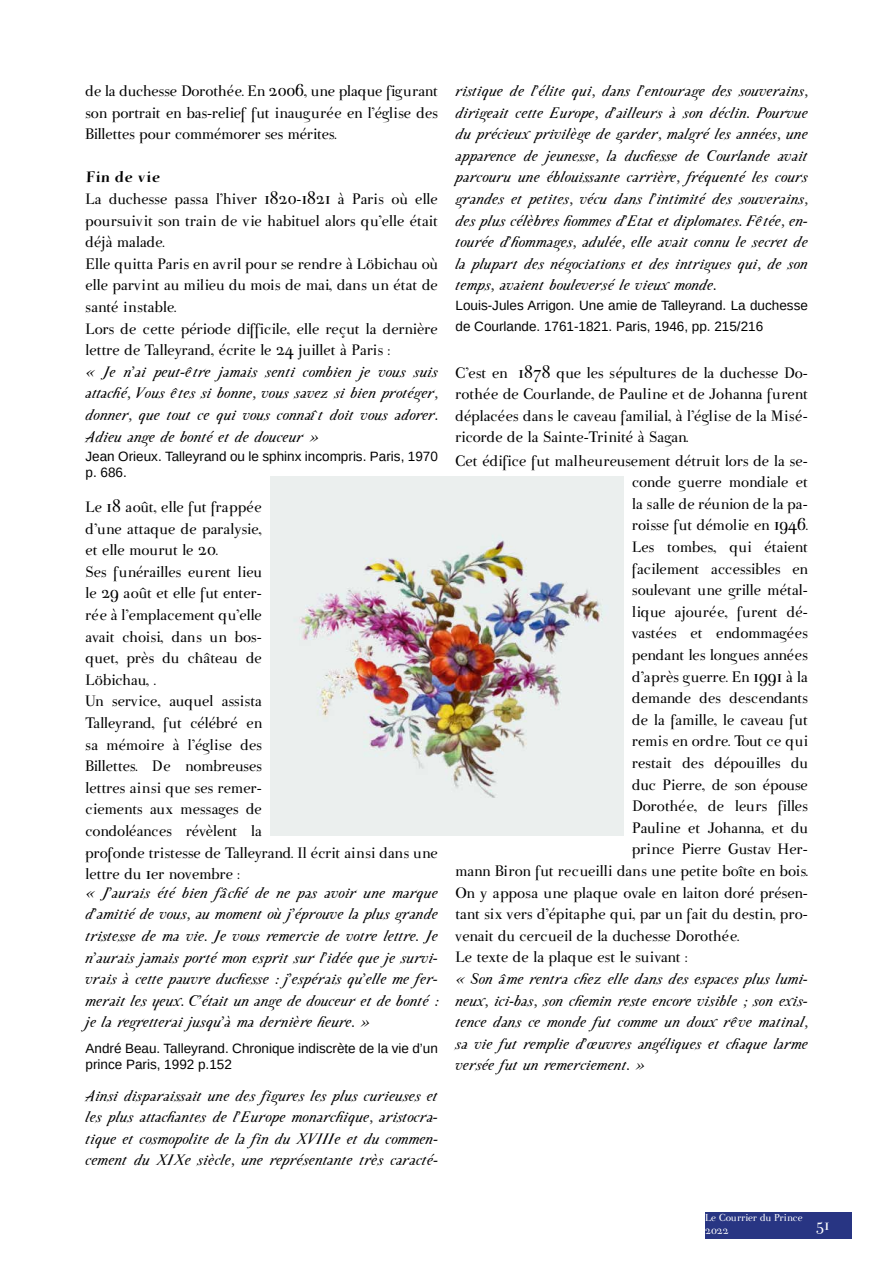
<style>
.page{position:relative;width:893px;height:1263px;background:#fff}
.page>*{position:absolute;margin:0;border:0;box-sizing:border-box;transform-origin:0 0}
.t1{font:18px/21.6px "Parma Petit";color:#000}
.t2{font:italic 18px/21.6px "Parma Petit";color:#000;text-align:justify}
.t3{font:18px "Parma Petit Heavy Swinging";color:#000}
.t4{font:16.5px "Parma Petit";color:#fff}
.t5{font:13.5px/16.2px "Liberation Sans";color:#000}
.t6{font:12px/12.9px "Parma Petit";color:#fff}
</style>
<div class="page">
<div style="left:808px;top:1212px;width:44px;height:27px;background:#283583"></div>
<div style="left:705px;top:1212px;width:103px;height:27px;background:#283583"></div>
<img style="left:270px;top:477px;width:354px;height:358px">
<p class="t1" style="left:86px;top:80px;width:354px;text-align:justify">de la duchesse Dorothée. En 2006, une plaque figurant son portrait en bas-relief fut inaugurée en l’église des Billettes pour commémorer ses mérites.</p>
<p class="t3" style="left:86px;top:167px;width:76px">Fin de vie</p>
<p class="t1" style="left:86px;top:188px;width:354px">La duchesse passa l’hiver 1820-1821 à Paris où elle poursuivit son train de vie habituel alors qu’elle était déjà malade.<br>Elle quitta Paris en avril pour se rendre à Löbichau où elle parvint au milieu du mois de mai, dans un état de santé instable.<br>Lors de cette période difficile, elle reçut la dernière lettre de Talleyrand, écrite le 24 juillet à Paris :</p>
<p class="t2" style="left:86px;top:361px;width:354px">« Je n’ai peut-être jamais senti combien je vous suis attaché, Vous êtes si bonne, vous savez si bien protéger, donner, que tout ce qui vous connaît doit vous adorer.<br>Adieu ange de bonté et de douceur »</p>
<p class="t5" style="left:86px;top:448px;width:354px">Jean Orieux. Talleyrand ou le sphinx incompris. Paris, 1970 p. 686.</p>
<p class="t1" style="left:86px;top:496px;width:354px">Le 18 août, elle fut frappée<br>d’une attaque de paralysie,<br>et elle mourut le 20.<br>Ses funérailles eurent lieu<br>le 29 août et elle fut enter-<br>rée à l’emplacement qu’elle<br>avait choisi, dans un bos-<br>quet, près du château de<br>Löbichau, .<br>Un service, auquel assista<br>Talleyrand, fut célébré en<br>sa mémoire à l’église des<br>Billettes. De nombreuses<br>lettres ainsi que ses remer-<br>ciements aux messages de<br>condoléances révèlent la<br>profonde tristesse de Talleyrand. Il écrit ainsi dans une lettre du 1er novembre :</p>
<p class="t2" style="left:86px;top:882px;width:354px">« J’aurais été bien fâché de ne pas avoir une marque d’amitié de vous, au moment où j’éprouve la plus grande tristesse de ma vie. Je vous remercie de votre lettre. Je n’aurais jamais porté mon esprit sur l’idée que je survi&shy;vrais à cette pauvre duchesse : j’espérais qu’elle me fer&shy;merait les yeux. C’était un ange de douceur et de bonté : je la regretterai jusqu’à ma dernière heure. »</p>
<p class="t5" style="left:86px;top:1040px;width:354px">André Beau. Talleyrand. Chronique indiscrète de la vie d’un prince Paris, 1992 p.152</p>
<p class="t2" style="left:86px;top:1085px;width:354px">Ainsi disparaissait une des figures les plus curieuses et les plus attachantes de l’Europe monarchique, aristocra&shy;tique et cosmopolite de la fin du XVIIIe et du commen&shy;cement du XIXe siècle, une représentante très caracté-</p>
<p class="t2" style="left:455px;top:80px;width:354px">ristique de l’élite qui, dans l’entourage des souverains, dirigeait cette Europe, d’ailleurs à son déclin. Pourvue du précieux privilège de garder, malgré les années, une apparence de jeunesse, la duchesse de Courlande avait parcouru une éblouissante carrière, fréquenté les cours grandes et petites, vécu dans l’intimité des souverains, des plus célèbres hommes d’Etat et diplomates. Fêtée, en&shy;tourée d’hommages, adulée, elle avait connu le secret de la plupart des négociations et des intrigues qui, de son temps, avaient bouleversé le vieux monde.</p>
<p class="t5" style="left:455px;top:294px;width:354px;line-height:21.6px">Louis-Jules Arrigon. Une amie de Talleyrand. La duchesse de Courlande. 1761-1821. Paris, 1946, pp. 215/216</p>
<p class="t1" style="left:455px;top:362px;width:354px">C’est en 1878 que les sépultures de la duchesse Do-</p>
<p class="t1" style="left:455px;top:384px;width:354px">rothée de Courlande, de Pauline et de Johanna furent</p>
<p class="t1" style="left:455px;top:405px;width:354px">déplacées dans le caveau familial, à l’église de la Misé-</p>
<p class="t1" style="left:455px;top:427px;width:234px">ricorde de la Sainte-Trinité à Sagan.</p>
<p class="t1" style="left:455px;top:450px;width:354px">Cet édifice fut malheureusement détruit lors de la se-</p>
<p class="t1" style="left:632px;top:471px;width:177px">conde guerre mondiale et</p>
<p class="t1" style="left:632px;top:493px;width:177px">la salle de réunion de la pa-</p>
<p class="t1" style="left:632px;top:515px;width:177px">roisse fut démolie en 1946.</p>
<p class="t1" style="left:632px;top:536px;width:177px">Les tombes, qui étaient</p>
<p class="t1" style="left:632px;top:558px;width:177px">facilement accessibles en</p>
<p class="t1" style="left:632px;top:579px;width:177px">soulevant une grille métal-</p>
<p class="t1" style="left:632px;top:601px;width:177px">lique ajourée, furent dé-</p>
<p class="t1" style="left:632px;top:623px;width:177px">vastées et endommagées</p>
<p class="t1" style="left:632px;top:644px;width:177px">pendant les longues années</p>
<p class="t1" style="left:632px;top:666px;width:177px">d’après guerre. En 1991 à la</p>
<p class="t1" style="left:632px;top:687px;width:177px">demande des descendants</p>
<p class="t1" style="left:632px;top:709px;width:177px">de la famille, le caveau fut</p>
<p class="t1" style="left:632px;top:731px;width:177px">remis en ordre. Tout ce qui</p>
<p class="t1" style="left:632px;top:752px;width:177px">restait des dépouilles du</p>
<p class="t1" style="left:632px;top:774px;width:177px">duc Pierre, de son épouse</p>
<p class="t1" style="left:632px;top:795px;width:177px">Dorothée, de leurs filles</p>
<p class="t1" style="left:632px;top:817px;width:177px">Pauline et Johanna, et du</p>
<p class="t1" style="left:632px;top:839px;width:177px">prince Pierre Gustav Her-</p>
<p class="t1" style="left:455px;top:860px;width:354px">mann Biron fut recueilli dans une petite boîte en bois.</p>
<p class="t1" style="left:455px;top:882px;width:354px">On y apposa une plaque ovale en laiton doré présen-</p>
<p class="t1" style="left:455px;top:903px;width:354px">tant six vers d’épitaphe qui, par un fait du destin, pro-</p>
<p class="t1" style="left:455px;top:925px;width:285px">venait du cercueil de la duchesse Dorothée.</p>
<p class="t1" style="left:455px;top:947px;width:233px">Le texte de la plaque est le suivant :</p>
<p class="t2" style="left:455px;top:968px;width:354px">« Son âme rentra chez elle dans des espaces plus lumi&shy;neux, ici-bas, son chemin reste encore visible ; son exis&shy;tence dans ce monde fut comme un doux rêve matinal, sa vie fut remplie d’œuvres angéliques et chaque larme versée fut un remerciement. »</p>
<p class="t6" style="left:705px;top:1211px;width:99px">Le Courrier du Prince<br>2022</p>
<p class="t4" style="left:816px;top:1216px;width:15px">51</p>
</div>
